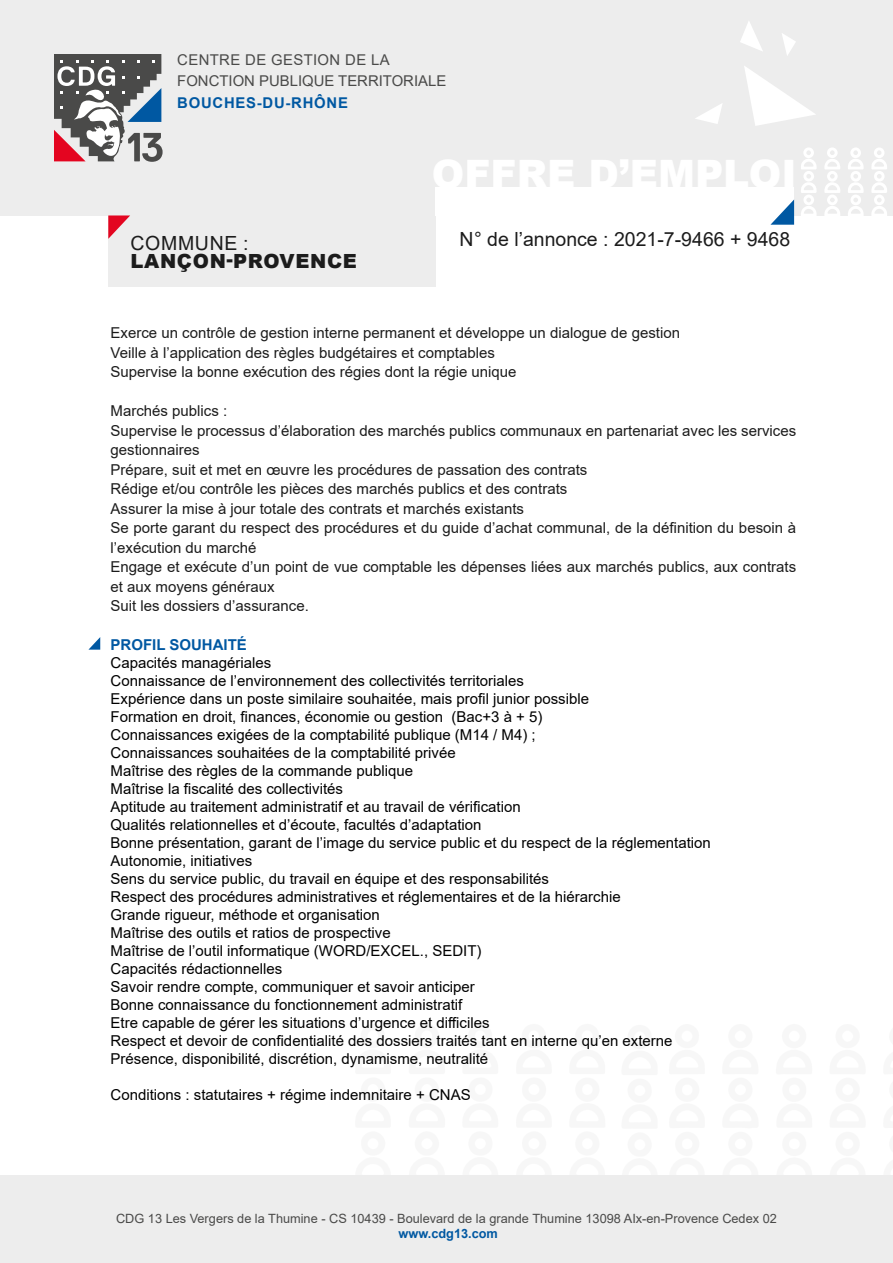
<style>
.page{position:relative;width:893px;height:1263px;background:#fff}
.page>*{position:absolute;margin:0;border:0;box-sizing:border-box;transform-origin:0 0}
.t1{font:19.5px "Arial";color:#1c1c1c}
.t2{font:900 19.5px "Arial";letter-spacing:.035em;color:#1c1c1c}
.t3{font:19.5px "Arial";letter-spacing:.035em;color:#1c1c1c}
.t4{font:15px/18px "Arial";color:#000}
.t5{font:15px/19.5px "Arial";color:#1c1c1c}
.t6{font:700 15px "Arial";color:#0058a2}
.t7{font:14.85px/21.5px "Arial";color:#4a4a49}
.t8{font:700 14.85px "Arial";letter-spacing:.05em;color:#0058a2}
.t9{font:12.75px "Arial";color:#4a4a49}
.t10{font:700 12.75px "Arial";color:#0058a2}
</style>
<div class="page">
<div style="left:0;top:0;width:893px;height:215px;background:#ededed"></div>
<div style="left:108px;top:207px;width:327px;height:79px;background:#ededed"></div>
<div style="left:0;top:1175px;width:893px;height:88px;background:#ededed"></div>
<div style="left:435px;top:187px;width:358px;height:28px;background:#fff"></div>
<svg style="left:740px;top:21px;width:23px;height:30px"></svg>
<svg style="left:770px;top:199px;width:24px;height:26px"></svg>
<svg style="left:88px;top:637px;width:12px;height:13px"></svg>
<svg style="left:744px;top:66px;width:71px;height:60px"></svg>
<svg style="left:695px;top:104px;width:27px;height:20px"></svg>
<svg style="left:782px;top:33px;width:14px;height:22px"></svg>
<svg style="left:54px;top:54px;width:109px;height:108px"></svg>
<svg style="left:824px;top:148px;width:16px;height:67px"></svg>
<svg style="left:801px;top:148px;width:16px;height:67px"></svg>
<svg style="left:848px;top:148px;width:16px;height:67px"></svg>
<svg style="left:871px;top:148px;width:16px;height:67px"></svg>
<svg style="left:108px;top:215px;width:22px;height:24px"></svg>
<p class="t7" style="left:177px;top:49px;width:270px">CENTRE DE GESTION DE LA<br>FONCTION PUBLIQUE TERRITORIALE</p>
<p class="t8" style="left:177px;top:92px;width:172px">BOUCHES-DU-RHÔNE</p>
<h1 class="t3" style="left:131px;top:229px;width:120px">COMMUNE :</h1>
<h1 class="t2" style="left:131px;top:246px;width:228px">LANÇON-PROVENCE</h1>
<h1 class="t1" style="left:460px;top:226px;width:332px">N° de l’annonce : 2021-7-9466 + 9468</h1>
<p class="t5" style="left:111px;top:323px;width:571px">Exerce un contrôle de gestion interne permanent et développe un dialogue de gestion<br>Veille à l’application des règles budgétaires et comptables<br>Supervise la bonne exécution des régies dont la régie unique</p>
<p class="t5" style="left:111px;top:401px;width:687px">Marchés publics :<br>Supervise le processus d’élaboration des marchés publics communaux en partenariat avec les services gestionnaires<br>Prépare, suit et met en œuvre les procédures de passation des contrats<br>Rédige et/ou contrôle les pièces des marchés publics et des contrats<br>Assurer la mise à jour totale des contrats et marchés existants<br>Se porte garant du respect des procédures et du guide d’achat communal, de la définition du besoin à l’exécution du marché<br>Engage et exécute d’un point de vue comptable les dépenses liées aux marchés publics, aux contrats et aux moyens généraux<br>Suit les dossiers d’assurance.</p>
<p class="t6" style="left:111px;top:634px;width:138px">PROFIL SOUHAITÉ</p>
<p class="t4" style="left:111px;top:654px;width:602px">Capacités managériales<br>Connaissance de l’environnement des collectivités territoriales<br>Expérience dans un poste similaire souhaitée, mais profil junior possible<br>Formation en droit, finances, économie ou gestion (Bac+3 à + 5)<br>Connaissances exigées de la comptabilité publique (M14 / M4) ;<br>Connaissances souhaitées de la comptabilité privée<br>Maîtrise des règles de la commande publique<br>Maîtrise la fiscalité des collectivités<br>Aptitude au traitement administratif et au travail de vérification<br>Qualités relationnelles et d’écoute, facultés d’adaptation<br>Bonne présentation, garant de l’image du service public et du respect de la réglementation Autonomie, initiatives<br>Sens du service public, du travail en équipe et des responsabilités<br>Respect des procédures administratives et réglementaires et de la hiérarchie<br>Grande rigueur, méthode et organisation<br>Maîtrise des outils et ratios de prospective<br>Maîtrise de l’outil informatique (WORD/EXCEL., SEDIT)<br>Capacités rédactionnelles<br>Savoir rendre compte, communiquer et savoir anticiper<br>Bonne connaissance du fonctionnement administratif<br>Etre capable de gérer les situations d’urgence et difficiles<br>Respect et devoir de confidentialité des dossiers traités tant en interne qu’en externe Présence, disponibilité, discrétion, dynamisme, neutralité</p>
<p class="t4" style="left:111px;top:1086px;width:362px">Conditions : statutaires + régime indemnitaire + CNAS</p>
<p class="t9" style="left:116px;top:1209px;width:662px">CDG 13 Les Vergers de la Thumine - CS 10439 - Boulevard de la grande Thumine 13098 AIx-en-Provence Cedex 02</p>
<p class="t10" style="left:399px;top:1224px;width:101px">www.cdg13.com</p>
</div>
